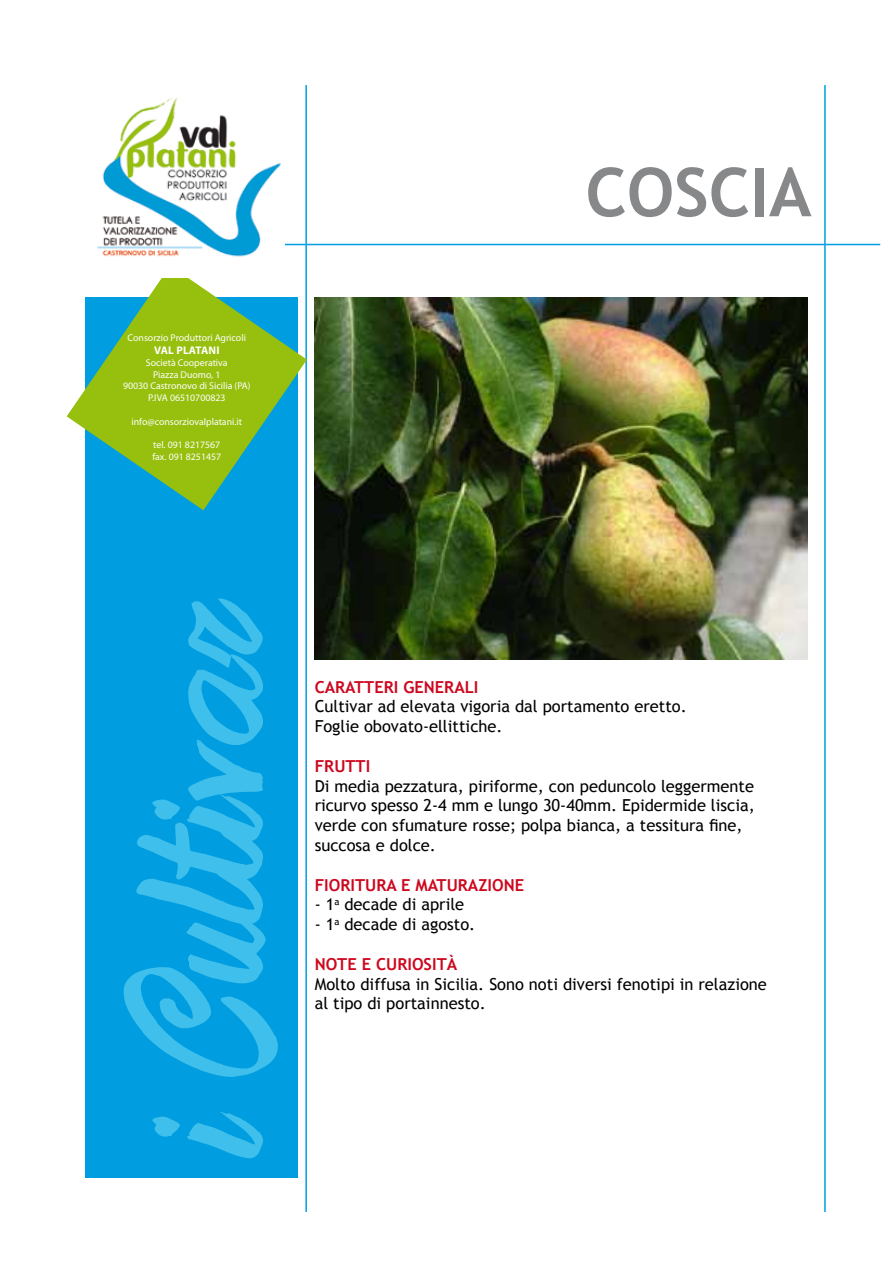
<style>
.page{position:relative;width:893px;height:1263px;background:#fff}
.page>*{position:absolute;margin:0;border:0;box-sizing:border-box;transform-origin:0 0}
.t1{font:150px "Beastof Avalon";color:#3fbfeb}
.t2{font:700 67.5px "Trebuchet MS";color:#87888a}
.t3{font:16.5px/19.8px "Trebuchet MS";color:#000}
.t4{font:700 16.5px "Trebuchet MS";color:#cd071e}
.t5{font:700 11.1px "Myriad Pro";letter-spacing:.02em;color:#fff}
.t6{font:9.9px/11.9px "Myriad Pro";color:#fff;text-align:center}
</style>
<div class="page">
<div style="left:85px;top:298px;width:213px;height:880px;background:#009ee0"></div>
<hr style="left:264px;top:244px;width:616px;height:1px;background:#009ee0">
<hr style="left:305px;top:85px;width:2px;height:1127px;background:#009ee0">
<hr style="left:824px;top:85px;width:2px;height:1127px;background:#009ee0">
<img style="left:315px;top:298px;width:493px;height:361px">
<svg style="left:67px;top:266px;width:240px;height:244px;fill:#97bf0d"></svg>
<img style="left:92px;top:98px;width:192px;height:179px">
<p class="t6" style="left:128px;top:331px;width:120px">Consorzio Produttori Agricoli</p>
<p class="t5" style="left:154px;top:343px;width:67px">VAL PLATANI</p>
<p class="t6" style="left:123px;top:356px;width:129px">Società Cooperativa<br>Piazza Duomo, 1<br>90030 Castronovo di Sicilia (PA) p.iva 06510700823</p>
<p class="t6" style="left:132px;top:415px;width:112px">info@consorziovalplatani.it</p>
<p class="t6" style="left:152px;top:439px;width:70px;text-align:left">tel. 091 8217567 fax. 091 8251457</p>
<h2 class="t2" style="left:585px;top:150px;width:228px">COSCIA</h2>
<h1 class="t1" style="left:123px;top:1150px;width:565px;rotate:-90deg">i Cultivar</h1>
<p class="t4" style="left:315px;top:676px;width:165px">CARATTERI GENERALI</p>
<p class="t3" style="left:315px;top:697px;width:374px">Cultivar ad elevata vigoria dal portamento eretto.<br>Foglie obovato-ellittiche.</p>
<p class="t4" style="left:315px;top:756px;width:57px">FRUTTI</p>
<p class="t3" style="left:315px;top:776px;width:442px">Di media pezzatura, piriforme, con peduncolo leggermente ricurvo spesso 2-4 mm e lungo 30-40mm. Epidermide liscia, verde con sfumature rosse; polpa bianca, a tessitura fine, succosa e dolce.</p>
<p class="t4" style="left:315px;top:874px;width:211px">FIORITURA E MATURAZIONE</p>
<p class="t3" style="left:315px;top:895px;width:151px">- 1<sup>a</sup> decade di aprile</p>
<p class="t3" style="left:315px;top:915px;width:162px">- 1<sup>a</sup> decade di agosto.</p>
<p class="t4" style="left:315px;top:954px;width:144px">NOTE E CURIOSITÀ</p>
<p class="t3" style="left:315px;top:974px;width:454px">Molto diffusa in Sicilia. Sono noti diversi fenotipi in relazione al tipo di portainnesto.</p>
</div>
